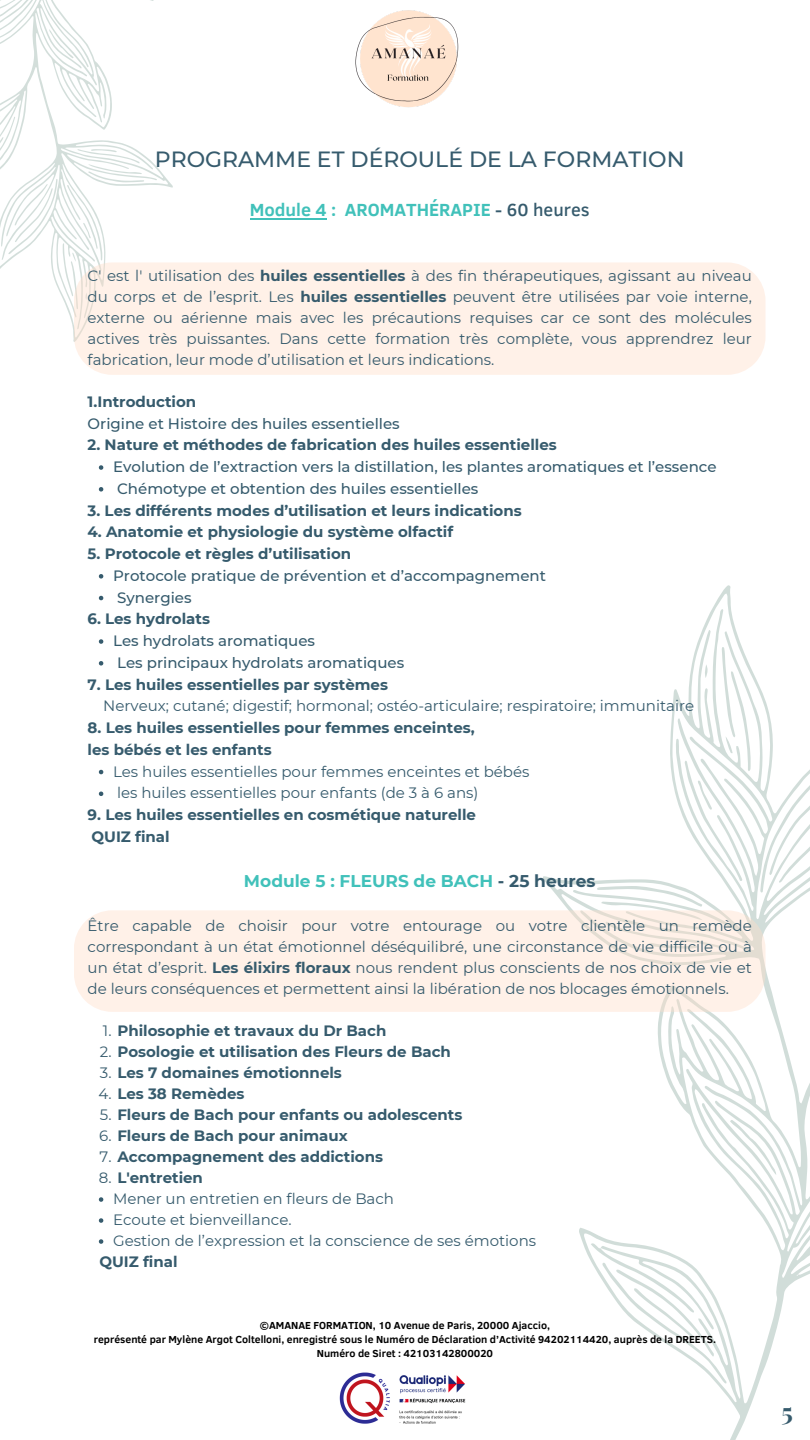
<style>
.page{position:relative;width:810px;height:1440px;background:#fff}
.page>*{position:absolute;margin:0;border:0;box-sizing:border-box;transform-origin:0 0}
.t1{font:700 25px "Playfair Display";color:#365b6d}
.t2{font:500 22px "Montserrat";color:#365b6d}
.t3{font:700 18px "Clear Sans";color:#41c1ba}
.t4{font:700 17px "Montserrat";color:#41c1ba}
.t5{font:15px/21px "Montserrat";color:#365b6d;text-align:justify}
.t6{font:700 15px "Montserrat";color:#365b6d}
.t7{font:500 15px "Montserrat";color:#365b6d}
.t8{font:700 10.5px "Clear Sans";color:#000}
.s1{font-weight:500;color:#365b6d}
.s2{font-weight:700}
.s3{color:#365b6d}
.s4{font-weight:400}
</style>
<div class="page">
<svg style="left:0;top:0;width:173px;height:342px"></svg>
<svg style="left:0;top:0;width:17px;height:22px"></svg>
<svg style="left:49px;top:29px;width:25px;height:29px"></svg>
<svg style="left:0;top:116px;width:144px;height:193px"></svg>
<img style="left:355px;top:10px;width:104px;height:98px">
<svg style="left:543px;top:585px;width:267px;height:855px"></svg>
<svg style="left:760px;top:750px;width:50px;height:143px"></svg>
<svg style="left:591px;top:1243px;width:135px;height:141px"></svg>
<svg style="left:730px;top:1119px;width:46px;height:56px"></svg>
<svg style="left:597px;top:647px;width:154px;height:263px"></svg>
<img style="left:339px;top:1372px;width:127px;height:52px">
<div style="left:74px;top:262px;width:692px;height:113px;background:#fff1e8"></div>
<svg style="left:74px;top:910px;width:692px;height:102px;background:#fdf0e7"></svg>
<hr style="left:250px;top:218px;width:77px;height:1px;background:#41c1ba">
<svg style="left:99px;top:465px;width:4px;height:5px"></svg>
<svg style="left:99px;top:487px;width:4px;height:5px"></svg>
<svg style="left:99px;top:574px;width:4px;height:5px"></svg>
<svg style="left:99px;top:596px;width:4px;height:4px"></svg>
<svg style="left:99px;top:639px;width:4px;height:5px"></svg>
<svg style="left:99px;top:661px;width:4px;height:5px"></svg>
<svg style="left:99px;top:770px;width:4px;height:4px"></svg>
<svg style="left:99px;top:792px;width:4px;height:4px"></svg>
<svg style="left:99px;top:1197px;width:4px;height:5px"></svg>
<svg style="left:99px;top:1218px;width:4px;height:5px"></svg>
<svg style="left:99px;top:1239px;width:4px;height:5px"></svg>
<p class="t2" style="left:155px;top:145px;width:531px">PROGRAMME ET DÉROULÉ DE LA FORMATION</p>
<p class="t3" style="left:250px;top:197px;width:341px">Module 4 : AROMATHÉRAPIE <span class="s1">- 60 heures</span></p>
<p class="t5" style="left:88px;top:265px;width:666px">C' est l' utilisation des <span class="s2">huiles essentielles</span> à des fin thérapeutiques, agissant au niveau du corps et de l’esprit. Les <span class="s2">huiles essentielles</span> peuvent être utilisées par voie interne, externe ou aérienne mais avec les précautions requises car ce sont des molécules actives très puissantes. Dans cette formation très complète, vous apprendrez leur fabrication, leur mode d’utilisation et leurs indications.</p>
<p class="t6" style="left:88px;top:392px;width:110px">1.Introduction</p>
<p class="t7" style="left:88px;top:414px;width:314px">Origine et Histoire des huiles essentielles</p>
<p class="t6" style="left:88px;top:436px;width:471px">2. Nature et méthodes de fabrication des huiles essentielles</p>
<p class="t7" style="left:113px;top:458px;width:605px">Evolution de l’extraction vers la distillation, les plantes aromatiques et l’essence</p>
<p class="t7" style="left:117px;top:479px;width:363px">Chémotype et obtention des huiles essentielles</p>
<p class="t6" style="left:88px;top:501px;width:436px">3. Les différents modes d’utilisation et leurs indications</p>
<p class="t6" style="left:88px;top:523px;width:367px">4. Anatomie et physiologie du système olfactif</p>
<p class="t6" style="left:88px;top:545px;width:265px">5. Protocole et règles d’utilisation</p>
<p class="t7" style="left:113px;top:566px;width:434px">Protocole pratique de prévention et d’accompagnement</p>
<p class="t7" style="left:117px;top:588px;width:76px">Synergies</p>
<p class="t6" style="left:88px;top:610px;width:124px">6. Les hydrolats</p>
<p class="t7" style="left:113px;top:632px;width:204px">Les hydrolats aromatiques</p>
<p class="t7" style="left:117px;top:653px;width:289px">Les principaux hydrolats aromatiques</p>
<p class="t6" style="left:88px;top:675px;width:302px">7. Les huiles essentielles par systèmes</p>
<p class="t5" style="left:103px;top:695px;width:592px">Nerveux; cutané; digestif; hormonal; ostéo-articulaire; respiratoire; immunitaire</p>
<p class="t6" style="left:88px;top:719px;width:389px">8. Les huiles essentielles pour femmes enceintes,</p>
<p class="t6" style="left:88px;top:740px;width:186px">les bébés et les enfants</p>
<p class="t5" style="left:113px;top:761px;width:418px">Les huiles essentielles pour femmes enceintes et bébés</p>
<p class="t5" style="left:117px;top:782px;width:363px">les huiles essentielles pour enfants (de 3 à 6 ans)</p>
<p class="t6" style="left:88px;top:806px;width:390px">9. Les huiles essentielles en cosmétique naturelle</p>
<p class="t6" style="left:92px;top:827px;width:80px">QUIZ final</p>
<p class="t4" style="left:244px;top:870px;width:353px">Module 5 : FLEURS de BACH <span class="s3">- 25 heures</span></p>
<p class="t5" style="left:88px;top:915px;width:666px;text-align:left">Être capable de choisir pour votre entourage ou votre clientèle un remède correspondant à un état émotionnel déséquilibré, une circonstance de vie difficile ou à un état d’esprit. <span class="s2">Les élixirs floraux</span> nous rendent plus conscients de nos choix de vie et de leurs conséquences et permettent ainsi la libération de nos blocages émotionnels.</p>
<p class="t6" style="left:103px;top:1022px;width:285px"><span class="s4">1.</span> Philosophie et travaux du Dr Bach</p>
<p class="t6" style="left:100px;top:1043px;width:353px"><span class="s4">2.</span> Posologie et utilisation des Fleurs de Bach</p>
<p class="t6" style="left:100px;top:1064px;width:243px"><span class="s4">3.</span> Les 7 domaines émotionnels</p>
<p class="t6" style="left:98px;top:1085px;width:148px"><span class="s4">4.</span> Les 38 Remèdes</p>
<p class="t6" style="left:100px;top:1106px;width:364px"><span class="s4">5.</span> Fleurs de Bach pour enfants ou adolescents</p>
<p class="t6" style="left:99px;top:1127px;width:250px"><span class="s4">6.</span> Fleurs de Bach pour animaux</p>
<p class="t6" style="left:100px;top:1148px;width:285px"><span class="s4">7.</span> Accompagnement des addictions</p>
<p class="t6" style="left:99px;top:1169px;width:106px"><span class="s4">8.</span> L'entretien</p>
<p class="t5" style="left:113px;top:1188px;width:282px">Mener un entretien en fleurs de Bach</p>
<p class="t5" style="left:113px;top:1209px;width:180px">Ecoute et bienveillance.</p>
<p class="t5" style="left:113px;top:1230px;width:425px">Gestion de l’expression et la conscience de ses émotions</p>
<p class="t6" style="left:99px;top:1253px;width:80px">QUIZ final</p>
<p class="t8" style="left:260px;top:1317px;width:292px">©AMANAE FORMATION, 10 Avenue de Paris, 20000 Ajaccio,</p>
<p class="t8" style="left:94px;top:1331px;width:624px">représenté par Mylène Argot Coltelloni, enregistré sous le Numéro de Déclaration d’Activité 94202114420, auprès de la DREETS.</p>
<p class="t8" style="left:317px;top:1346px;width:178px">Numéro de Siret : 42103142800020</p>
<p class="t1" style="left:782px;top:1394px;width:13px">5</p>
</div>
